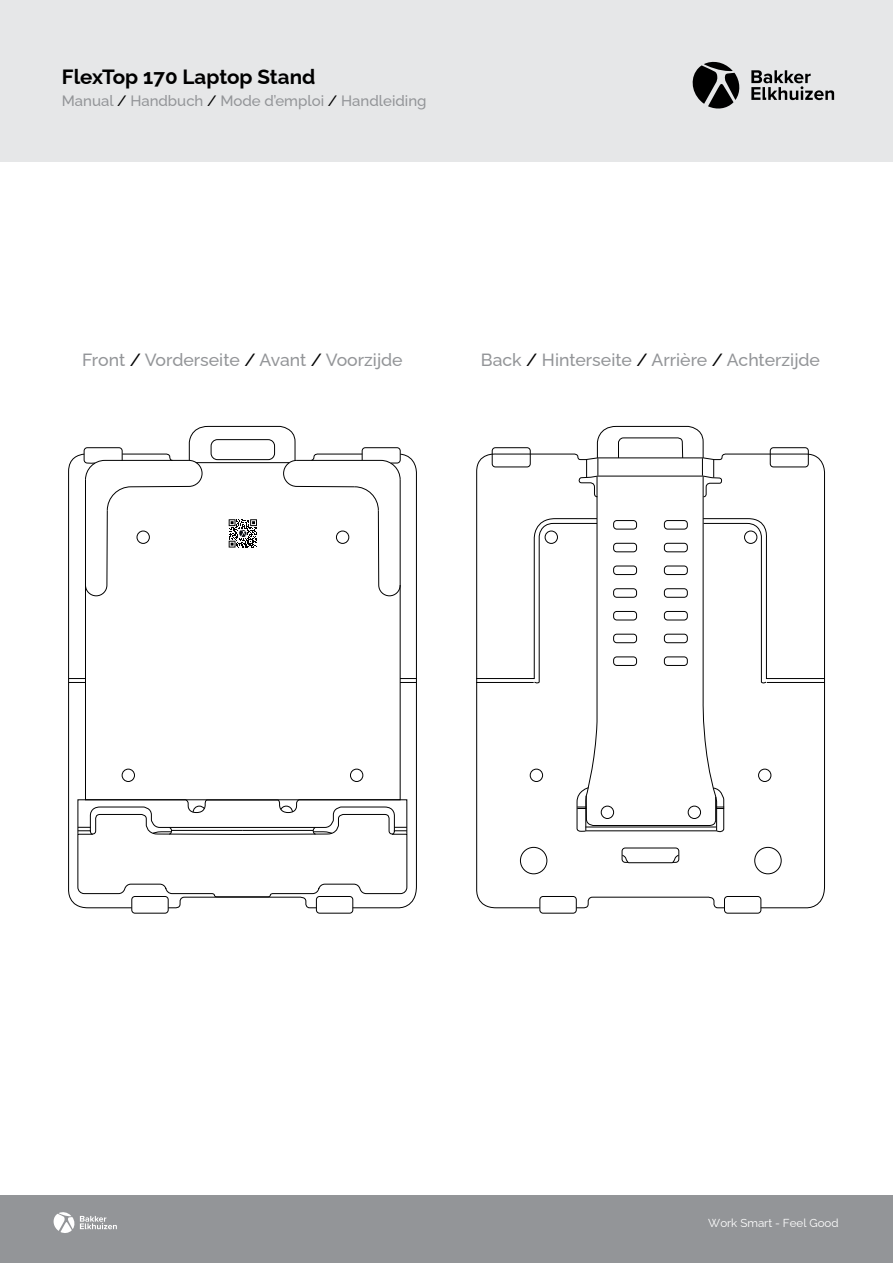
<style>
.page{position:relative;width:893px;height:1263px;background:#fff}
.page>*{position:absolute;margin:0;border:0;box-sizing:border-box;transform-origin:0 0}
.t1{font:700 20.55px "Raleway";color:#000}
.t2{font:500 17.7px "Raleway";color:#939598}
.t3{font:500 15px "Raleway";color:#939598}
.t4{font:11.55px "Raleway";color:#fff}
.s1{color:#000}
</style>
<div class="page">
<div style="left:0;top:1195px;width:893px;height:68px;background:#939598"></div>
<svg style="left:53px;top:1212px;width:64px;height:21px"></svg>
<div style="left:0;top:0;width:893px;height:162px;background:#e6e7e8"></div>
<svg style="left:692px;top:61px;width:48px;height:48px"></svg>
<svg style="left:751px;top:70px;width:83px;height:30px"></svg>
<svg style="left:596px;top:426px;width:108px;height:26px"></svg>
<div style="left:492px;top:447px;width:39px;height:20px;border:1px solid #000;border-radius:3px"></div>
<div style="left:724px;top:896px;width:37px;height:17px;border:1px solid #000;border-radius:3px"></div>
<div style="left:539px;top:896px;width:38px;height:17px;border:1px solid #000;border-radius:3px"></div>
<div style="left:770px;top:447px;width:39px;height:20px;border:1px solid #000;border-radius:3px"></div>
<svg style="left:476px;top:452px;width:349px;height:457px"></svg>
<svg style="left:622px;top:854px;width:57px;height:9px"></svg>
<div style="left:622px;top:848px;width:57px;height:15px;border:1px solid #000;border-radius:3px"></div>
<hr style="left:585px;top:827px;width:131px;height:1px;background:#000">
<svg style="left:702px;top:518px;width:123px;height:166px"></svg>
<div style="left:316px;top:896px;width:37px;height:17px;border:1px solid #000;border-radius:3px"></div>
<div style="left:131px;top:896px;width:38px;height:17px;border:1px solid #000;border-radius:3px"></div>
<svg style="left:68px;top:426px;width:349px;height:483px"></svg>
<p class="t1" style="left:62px;top:60px;width:255px">FlexTop 170 Laptop Stand</p>
<p class="t3" style="left:62px;top:89px;width:366px">Manual <span class="s1">/</span> Handbuch <span class="s1">/</span> Mode d’emploi <span class="s1">/</span> Handleiding</p>
<p class="t2" style="left:82px;top:346px;width:322px">Front <span class="s1">/</span> Vorderseite <span class="s1">/</span> Avant <span class="s1">/</span> Voorzijde</p>
<p class="t2" style="left:481px;top:346px;width:341px">Back <span class="s1">/</span> Hinterseite <span class="s1">/</span> Arrière <span class="s1">/</span> Achterzijde</p>
<p class="t4" style="left:708px;top:1213px;width:132px">Work Smart - Feel Good</p>
</div>
